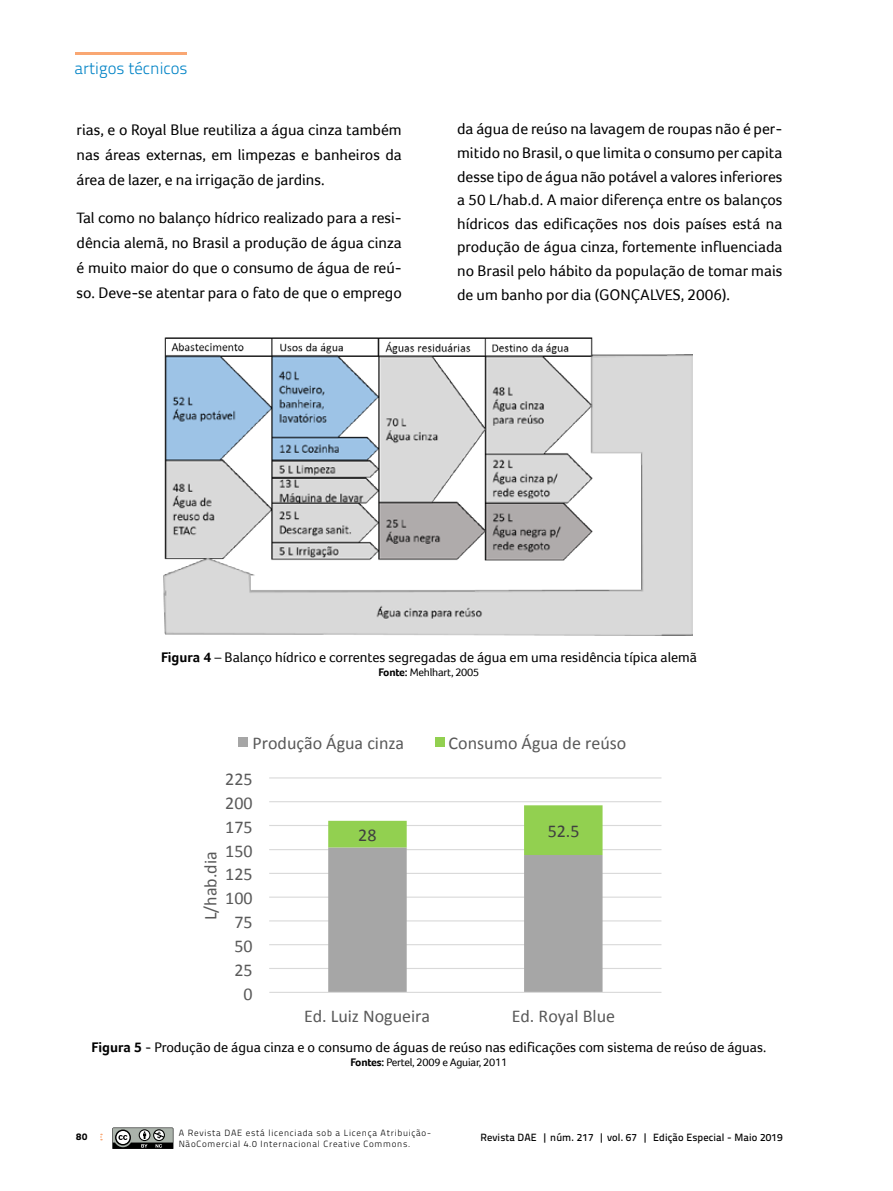
<style>
.page{position:relative;width:893px;height:1191px;background:#fff}
.page>*{position:absolute;margin:0;border:0;box-sizing:border-box;transform-origin:0 0}
.t1{font:18px "Calibri";color:#595959}
.t2{font:18px "Calibri";color:#404040}
.t3{font:300 16.65px "Titillium Text 22 L";color:#0083c6}
.t4{font:15.75px/23.5px "Foco";color:#000;text-align:justify}
.t5{font:14.25px "Foco";color:#000}
.t6{font:11.25px "Foco";letter-spacing:-.02em;color:#000}
.t7{font:500 10.5px "Titillium Text 22 L";letter-spacing:.01em;color:#000}
.t8{font:800 9.75px "Titillium Text 22 L";color:#000}
.t9{font:300 9px/10.5px "Titillium Text 22 L";letter-spacing:.08em;color:#000}
.s1{font-weight:700}
</style>
<div class="page">
<img style="left:163px;top:337px;width:529px;height:298px">
<hr style="left:269px;top:968px;width:392px;height:1px;background:#d9d9d9">
<hr style="left:269px;top:944px;width:392px;height:1px;background:#d9d9d9">
<hr style="left:269px;top:920px;width:392px;height:1px;background:#d9d9d9">
<hr style="left:269px;top:896px;width:392px;height:1px;background:#d9d9d9">
<hr style="left:269px;top:872px;width:392px;height:2px;background:#d9d9d9">
<hr style="left:269px;top:849px;width:392px;height:1px;background:#d9d9d9">
<hr style="left:269px;top:825px;width:392px;height:1px;background:#d9d9d9">
<hr style="left:269px;top:801px;width:392px;height:1px;background:#d9d9d9">
<hr style="left:269px;top:777px;width:392px;height:1px;background:#d9d9d9">
<svg style="left:328px;top:805px;width:275px;height:186px"></svg>
<hr style="left:269px;top:991px;width:392px;height:2px;background:#d9d9d9">
<div style="left:238px;top:736px;width:10px;height:10px;background:#a6a6a6"></div>
<div style="left:435px;top:736px;width:9px;height:10px;background:#92d050"></div>
<hr style="left:75px;top:52px;width:112px;height:3px;background:#f9a773">
<svg style="left:112px;top:1127px;width:61px;height:22px"></svg>
<p class="t3" style="left:75px;top:56px;width:115px">artigos técnicos</p>
<p class="t4" style="left:77px;top:117px;width:327px;line-height:25px">rias, e o Royal Blue reutiliza a água cinza também nas áreas externas, em limpezas e banheiros da área de lazer, e na irrigação de jardins.</p>
<p class="t4" style="left:77px;top:204px;width:327px;line-height:25px">Tal como no balanço hídrico realizado para a resi&shy;dência alemã, no Brasil a produção de água cinza é muito maior do que o consumo de água de reú&shy;so. Deve-se atentar para o fato de que o emprego</p>
<p class="t4" style="left:457px;top:117px;width:327px">da água de reúso na lavagem de roupas não é per&shy;mitido no Brasil, o que limita o consumo per capita desse tipo de água não potável a valores inferiores a 50 L/hab.d. A maior diferença entre os balanços hídricos das edificações nos dois países está na produção de água cinza, fortemente influenciada no Brasil pelo hábito da população de tomar mais de um banho por dia (GONÇALVES, 2006).</p>
<p class="t5" style="left:161px;top:649px;width:537px"><span class="s1">Figura 4</span> – Balanço hídrico e correntes segregadas de água em uma residência típica alemã</p>
<p class="t6" style="left:378px;top:665px;width:102px"><span class="s1">Fonte:</span> Mehlhart, 2005</p>
<p class="t1" style="left:253px;top:731px;width:153px">Produção Água cinza</p>
<p class="t1" style="left:449px;top:731px;width:179px">Consumo Água de reúso</p>
<p class="t1" style="left:225px;top:768px;width:29px">225</p>
<p class="t1" style="left:225px;top:791px;width:29px">200</p>
<p class="t1" style="left:225px;top:815px;width:29px">175</p>
<p class="t1" style="left:225px;top:839px;width:29px">150</p>
<p class="t1" style="left:199px;top:920px;width:70px;rotate:-90deg">L/hab.dia</p>
<p class="t1" style="left:225px;top:863px;width:29px">125</p>
<p class="t1" style="left:225px;top:887px;width:29px">100</p>
<p class="t1" style="left:234px;top:910px;width:20px">75</p>
<p class="t1" style="left:234px;top:934px;width:20px">50</p>
<p class="t1" style="left:234px;top:958px;width:20px">25</p>
<p class="t1" style="left:243px;top:982px;width:11px">0</p>
<p class="t2" style="left:358px;top:824px;width:20px">28</p>
<p class="t2" style="left:548px;top:820px;width:33px">52.5</p>
<p class="t1" style="left:304px;top:1004px;width:128px">Ed. Luiz Nogueira</p>
<p class="t1" style="left:512px;top:1004px;width:105px">Ed. Royal Blue</p>
<p class="t5" style="left:92px;top:1039px;width:676px"><span class="s1">Figura 5</span> - Produção de água cinza e o consumo de águas de reúso nas edificações com sistema de reúso de águas.</p>
<p class="t6" style="left:351px;top:1055px;width:158px"><span class="s1">Fontes:</span> Pertel, 2009 e Aguiar, 2011</p>
<p class="t8" style="left:76px;top:1129px;width:13px">80</p>
<p class="t9" style="left:179px;top:1127px;width:254px">A Revista DAE está licenciada sob a Licença Atribuição-<br>NãoComercial 4.0 Internacional Creative Commons.</p>
<p class="t7" style="left:480px;top:1129px;width:304px">Revista DAE | núm. 217 | vol. 67 | Edição Especial - Maio 2019</p>
</div>
